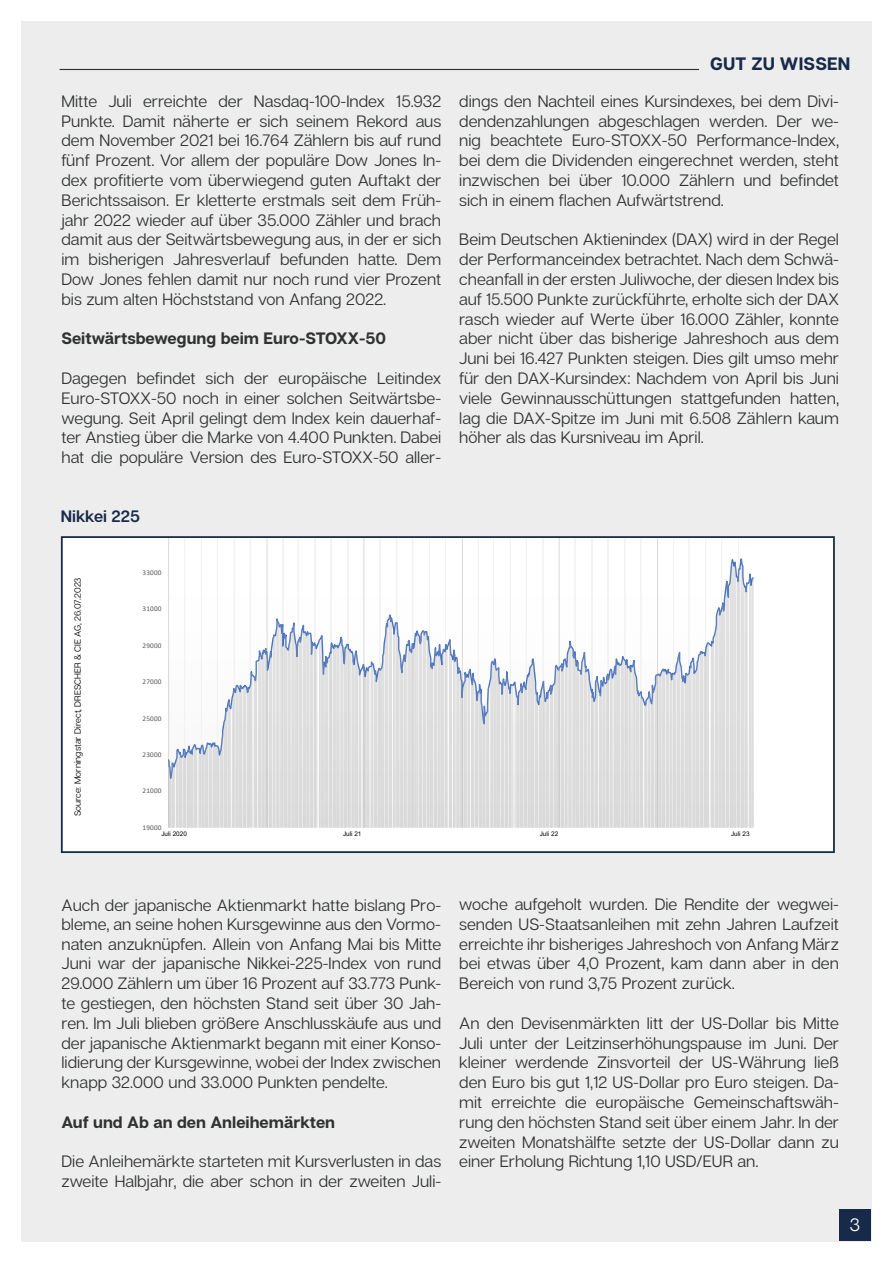
<style>
.page{position:relative;width:893px;height:1263px;background:#fff}
.page>*{position:absolute;margin:0;border:0;box-sizing:border-box;transform-origin:0 0}
.t1{font:700 18px "Articulat CF";letter-spacing:.01em;color:#172a49}
.t2{font:18px "Articulat CF";color:#fff}
.t3{font:16.5px/19.8px "Articulat CF";color:#303232;text-align:justify}
.t4{font:700 16.5px "Articulat CF";color:#303232}
.t5{font:600 16.5px "Articulat CF";color:#172a49}
.t6{font:9px "Articulat CF";color:#000}
.t7{font:7.2px "Calibri";letter-spacing:.02em;color:#595959}
.t8{font:6.45px "Arial";color:#000}
.t9{font:4.05px "Arial";color:#000}
</style>
<div class="page">
<div style="left:21px;top:21px;width:851px;height:1221px;background:#ededed"></div>
<div style="left:839px;top:1209px;width:32px;height:32px;background:#172a49"></div>
<hr style="left:60px;top:69px;width:639px;height:1px;background:#303232">
<svg style="left:64px;top:539px;width:768px;height:311px"></svg>
<div style="left:61px;top:536px;width:774px;height:317px;border:2px solid #172a49"></div>
<p class="t3" style="left:62px;top:91px;width:381px">Mitte Juli erreichte der Nasdaq-100-Index 15.932<br>Punkte. Damit näherte er sich seinem Rekord aus dem November 2021 bei 16.764 Zählern bis auf rund fünf Prozent. Vor allem der populäre Dow Jones In&shy;dex profitierte vom überwiegend guten Auftakt der Berichtssaison. Er kletterte erstmals seit dem Früh&shy;jahr 2022 wieder auf über 35.000 Zähler und brach damit aus der Seitwärtsbewegung aus, in der er sich im bisherigen Jahresverlauf befunden hatte. Dem Dow Jones fehlen damit nur noch rund vier Prozent bis zum alten Höchststand von Anfang 2022.</p>
<p class="t4" style="left:62px;top:329px;width:326px">Seitwärtsbewegung beim Euro-STOXX-50</p>
<p class="t3" style="left:62px;top:369px;width:381px">Dagegen befindet sich der europäische Leitindex Euro-STOXX-50 noch in einer solchen Seitwärtsbe&shy;wegung. Seit April gelingt dem Index kein dauerhaf&shy;ter Anstieg über die Marke von 4.400 Punkten. Dabei hat die populäre Version des Euro-STOXX-50 aller-</p>
<p class="t5" style="left:61px;top:506px;width:81px">Nikkei 225</p>
<p class="t1" style="left:710px;top:52px;width:142px">GUT ZU WISSEN</p>
<p class="t3" style="left:459px;top:91px;width:381px">dings den Nachteil eines Kursindexes, bei dem Divi&shy;dendenzahlungen abgeschlagen werden. Der we&shy;nig beachtete Euro-STOXX-50 Performance-Index, bei dem die Dividenden eingerechnet werden, steht inzwischen bei über 10.000 Zählern und befindet sich in einem flachen Aufwärtstrend.</p>
<p class="t3" style="left:459px;top:230px;width:381px">Beim Deutschen Aktienindex (DAX) wird in der Regel der Performanceindex betrachtet. Nach dem Schwä&shy;cheanfall in der ersten Juliwoche, der diesen Index bis auf 15.500 Punkte zurückführte, erholte sich der DAX rasch wieder auf Werte über 16.000 Zähler, konnte aber nicht über das bisherige Jahreshoch aus dem Juni bei 16.427 Punkten steigen. Dies gilt umso mehr für den DAX-Kursindex: Nachdem von April bis Juni viele Gewinnausschüttungen stattgefunden hatten, lag die DAX-Spitze im Juni mit 6.508 Zählern kaum höher als das Kursniveau im April.</p>
<p class="t6" style="left:73px;top:816px;width:240px;rotate:-90deg">Source: Morningstar Direct, DRESCHER &amp; CIE AG, 26.07.2023</p>
<p class="t7" style="left:143px;top:567px;width:20px">33000</p>
<p class="t7" style="left:143px;top:604px;width:20px">31000</p>
<p class="t7" style="left:143px;top:640px;width:20px">29000</p>
<p class="t7" style="left:143px;top:676px;width:20px">27000</p>
<p class="t7" style="left:143px;top:713px;width:20px">25000</p>
<p class="t7" style="left:143px;top:750px;width:20px">23000</p>
<p class="t7" style="left:143px;top:786px;width:20px">21000</p>
<p class="t7" style="left:143px;top:823px;width:20px">19000</p>
<p class="t8" style="left:161px;top:829px;width:27px">Juli 2020</p>
<p class="t8" style="left:343px;top:829px;width:20px">Juli 21</p>
<p class="t8" style="left:540px;top:829px;width:20px">Juli 22</p>
<p class="t8" style="left:731px;top:829px;width:20px">Juli 23</p>
<p class="t3" style="left:62px;top:896px;width:381px">Auch der japanische Aktienmarkt hatte bislang Pro&shy;bleme, an seine hohen Kursgewinne aus den Vormo&shy;naten anzuknüpfen. Allein von Anfang Mai bis Mitte Juni war der japanische Nikkei-225-Index von rund 29.000 Zählern um über 16 Prozent auf 33.773 Punk&shy;te gestiegen, den höchsten Stand seit über 30 Jah&shy;ren. Im Juli blieben größere Anschlusskäufe aus und der japanische Aktienmarkt begann mit einer Konso&shy;lidierung der Kursgewinne, wobei der Index zwischen knapp 32.000 und 33.000 Punkten pendelte.</p>
<p class="t4" style="left:62px;top:1112px;width:275px">Auf und Ab an den Anleihemärkten</p>
<p class="t3" style="left:62px;top:1152px;width:381px">Die Anleihemärkte starteten mit Kursverlusten in das zweite Halbjahr, die aber schon in der zweiten Juli-</p>
<p class="t9" style="left:78px;top:904px;width:114px">Source: Morningstar Direct, DRESCHER &amp; CIE AG, 26.07.2023</p>
<p class="t3" style="left:459px;top:895px;width:381px">woche aufgeholt wurden. Die Rendite der wegwei&shy;senden US-Staatsanleihen mit zehn Jahren Laufzeit erreichte ihr bisheriges Jahreshoch von Anfang März bei etwas über 4,0 Prozent, kam dann aber in den Bereich von rund 3,75 Prozent zurück.</p>
<p class="t3" style="left:459px;top:1013px;width:381px">An den Devisenmärkten litt der US-Dollar bis Mitte Juli unter der Leitzinserhöhungspause im Juni. Der kleiner werdende Zinsvorteil der US-Währung ließ den Euro bis gut 1,12 US-Dollar pro Euro steigen. Da&shy;mit erreichte die europäische Gemeinschaftswäh&shy;rung den höchsten Stand seit über einem Jahr. In der zweiten Monatshälfte setzte der US-Dollar dann zu einer Erholung Richtung 1,10 USD/EUR an.</p>
<p class="t2" style="left:850px;top:1214px;width:12px">3</p>
</div>
